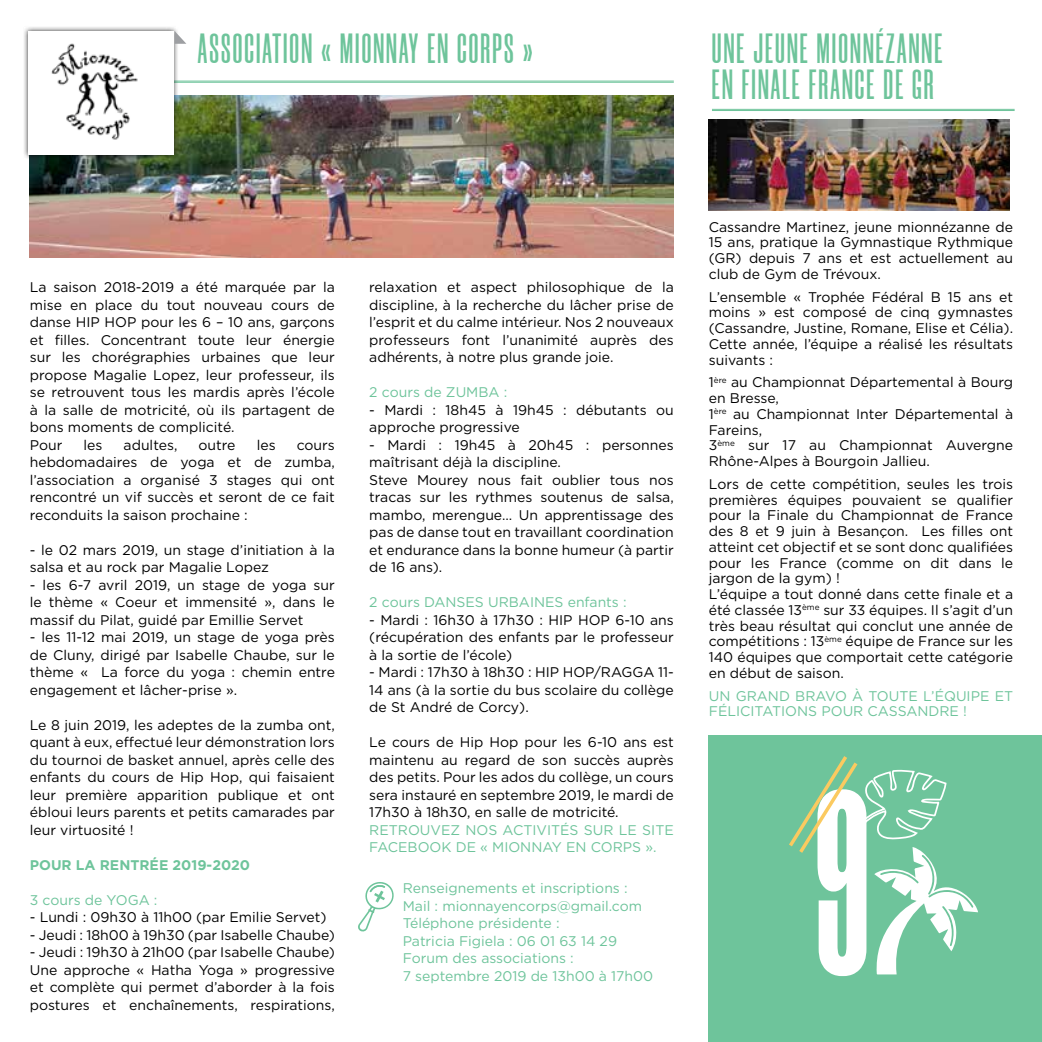
<style>
.page{position:relative;width:1042px;height:1042px;background:#fff}
.page>*{position:absolute;margin:0;border:0;box-sizing:border-box;transform-origin:0 0}
.t1{font:800 262.5px "Morganite";color:#fff;scale:.86 1}
.t2{font:600 42px/36.8px "Morganite";letter-spacing:.05em;color:#6ec49b}
.t3{font:14px/17.5px "Gotham";color:#000;text-align:justify}
.t4{font:14px/17.5px "Gotham";color:#6ec49b}
.t5{font:700 14px "Gotham";color:#6ec49b}
</style>
<div class="page">
<div style="left:709px;top:735px;width:333px;height:307px;background:#6ec49b"></div>
<hr style="left:30px;top:81px;width:644px;height:1px;background:#6ec49b">
<hr style="left:30px;top:82px;width:644px;height:1px;background:#6ec49b">
<hr style="left:712px;top:109px;width:302px;height:1px;background:#6ec49b">
<hr style="left:712px;top:110px;width:302px;height:1px;background:#6ec49b">
<img style="left:30px;top:95px;width:644px;height:163px">
<div style="left:23px;top:26px;width:156px;height:134px;background:#000;opacity:.75"></div>
<div style="left:28px;top:31px;width:146px;height:123px;background:#fff"></div>
<svg style="left:175px;top:31px;width:11px;height:13px"></svg>
<img style="left:51px;top:43px;width:87px;height:97px">
<svg style="left:358px;top:882px;width:36px;height:50px"></svg>
<img style="left:709px;top:119px;width:300px;height:91px">
<svg style="left:789px;top:756px;width:189px;height:218px"></svg>
<h2 class="t2" style="left:198px;top:30px;width:336px">ASSOCIATION « MIONNAY EN CORPS »</h2>
<h2 class="t2" style="left:712px;top:30px;width:232px">UNE JEUNE MIONNÉZANNE<br>EN FINALE FRANCE DE GR</h2>
<p class="t3" style="left:30px;top:278px;width:307px;text-align:left">La saison 2018-2019 a été marquée par la mise en place du tout nouveau cours de danse HIP HOP pour les 6 – 10 ans, garçons et filles. Concentrant toute leur énergie sur les chorégraphies urbaines que leur propose Magalie Lopez, leur professeur, ils se retrouvent tous les mardis après l’école à la salle de motricité, où ils partagent de bons moments de complicité.<br>Pour</p>
<p class="t3" style="left:84px;top:436px;width:20px">les</p>
<p class="t3" style="left:124px;top:436px;width:55px">adultes,</p>
<p class="t3" style="left:199px;top:436px;width:38px">outre</p>
<p class="t3" style="left:257px;top:436px;width:20px">les</p>
<p class="t3" style="left:30px;top:436px;width:307px;text-indent:267px">cours hebdomadaires de yoga et de zumba, l’association a organisé 3 stages qui ont rencontré un vif succès et seront de ce fait reconduits la saison prochaine :</p>
<p class="t3" style="left:30px;top:541px;width:307px">- le 02 mars 2019, un stage d’initiation à la salsa et au rock par Magalie Lopez</p>
<p class="t3" style="left:30px;top:576px;width:307px">- les 6-7 avril 2019, un stage de yoga sur le thème « Coeur et immensité », dans le massif du Pilat, guidé par Emillie Servet</p>
<p class="t3" style="left:30px;top:628px;width:307px">- les 11-12 mai 2019, un stage de yoga près de Cluny, dirigé par Isabelle Chaube, sur le thème « La force du yoga : chemin entre engagement et lâcher-prise ».</p>
<p class="t3" style="left:30px;top:716px;width:307px">Le 8 juin 2019, les adeptes de la zumba ont, quant à eux, effectué leur démonstration lors du tournoi de basket annuel, après celle des enfants du cours de Hip Hop, qui faisaient leur première apparition publique et ont ébloui leurs parents et petits camarades par leur virtuosité !</p>
<p class="t5" style="left:30px;top:857px;width:222px">POUR LA RENTRÉE 2019-2020</p>
<p class="t4" style="left:30px;top:891px;width:129px">3 cours de YOGA :</p>
<p class="t3" style="left:30px;top:908px;width:298px">- Lundi : 09h30 à 11h00 (par Emilie Servet)</p>
<p class="t3" style="left:30px;top:926px;width:307px">- Jeudi : 18h00 à 19h30 (par Isabelle Chaube)</p>
<p class="t3" style="left:30px;top:943px;width:307px">- Jeudi : 19h30 à 21h00 (par Isabelle Chaube)<br>Une approche « Hatha Yoga » progressive et complète qui permet d’aborder à la fois postures et enchaînements, respirations,</p>
<p class="t3" style="left:369px;top:278px;width:306px">relaxation et aspect philosophique de la discipline, à la recherche du lâcher prise de l’esprit et du calme intérieur. Nos 2 nouveaux professeurs font l’unanimité auprès des adhérents, à notre plus grande joie.</p>
<p class="t4" style="left:369px;top:383px;width:140px">2 cours de ZUMBA :</p>
<p class="t3" style="left:369px;top:401px;width:306px">- Mardi : 18h45 à 19h45 : débutants ou approche progressive</p>
<p class="t3" style="left:369px;top:436px;width:306px;text-align:left">- Mardi : 19h45 à 20h45 : personnes maîtrisant déjà la discipline.<br>Steve Mourey nous fait oublier tous nos tracas sur les rythmes soutenus de salsa, mambo, merengue… Un apprentissage des pas de danse tout en travaillant coordination et endurance dans la bonne humeur (à partir de 16 ans).</p>
<p class="t4" style="left:369px;top:593px;width:259px">2 cours DANSES URBAINES enfants :</p>
<p class="t3" style="left:369px;top:611px;width:306px">- Mardi : 16h30 à 17h30 : HIP HOP 6-10 ans (récupération des enfants par le professeur à la sortie de l’école)</p>
<p class="t3" style="left:369px;top:663px;width:306px">- Mardi : 17h30 à 18h30 : HIP HOP/RAGGA 11- 14 ans (à la sortie du bus scolaire du collège de St André de Corcy).</p>
<p class="t3" style="left:369px;top:733px;width:306px">Le cours de Hip Hop pour les 6-10 ans est maintenu au regard de son succès auprès des petits. Pour les ados du collège, un cours sera instauré en septembre 2019, le mardi de 17h30 à 18h30, en salle de motricité.</p>
<p class="t4" style="left:369px;top:821px;width:21px">Retrouvez</p>
<p class="t4" style="left:465px;top:821px;width:11px">nos</p>
<p class="t4" style="left:502px;top:821px;width:10px">activit</p>
<p class="t4" style="left:560px;top:821px;width:35px">és sur</p>
<p class="t4" style="left:619px;top:821px;width:32px">le site</p>
<p class="t4" style="left:369px;top:838px;width:11px">faceboo</p>
<p class="t4" style="left:441px;top:838px;width:74px">k de « Mionnay</p>
<p class="t4" style="left:566px;top:838px;width:46px">en Corps</p>
<p class="t4" style="left:645px;top:838px;width:13px">».</p>
<p class="t4" style="left:403px;top:879px;width:252px">Renseignements et inscriptions :<br>Mail : mionnayencorps@gmail.com<br>Téléphone présidente :<br>Patricia Figiela : 06 01 63 14 29<br>Forum des associations :<br>7 septembre 2019 de 13h00 à 17h00</p>
<p class="t3" style="left:709px;top:218px;width:306px;line-height:15.8px">Cassandre Martinez, jeune mionnézanne de 15 ans, pratique la Gymnastique Rythmique (GR) depuis 7 ans et est actuellement au club de Gym de Trévoux.</p>
<p class="t3" style="left:709px;top:288px;width:306px;line-height:15.8px">L’ensemble « Trophée Fédéral B 15 ans et moins » est composé de cinq gymnastes (Cassandre, Justine, Romane, Elise et Célia).<br>Cette année, l’équipe a réalisé les résultats suivants :</p>
<p class="t3" style="left:709px;top:374px;width:306px;line-height:15.8px;text-align:left">1<sup>ère</sup> au Championnat Départemental à Bourg en Bresse,<br>1<sup>ère</sup> au Championnat Inter Départemental à<br>Fareins,<br>3<sup>ème</sup> sur 17 au Championnat Auvergne<br>Rhône-Alpes à Bourgoin Jallieu.</p>
<p class="t3" style="left:709px;top:476px;width:306px;line-height:15.8px;text-align:left">Lors de cette compétition, seules les trois premières équipes pouvaient se qualifier pour la Finale du Championnat de France des 8 et 9 juin à Besançon. Les filles ont atteint cet objectif et se sont donc qualifiées pour les France (comme on dit dans le jargon de la gym) !<br>L’équipe a tout donné dans cette finale et a été classée 13<sup>ème</sup> sur 33 équipes. Il s’agit d’un très beau résultat qui conclut une année de compétitions : 13<sup>ème</sup> équipe de France sur les 140 équipes que comportait cette catégorie en début de saison.</p>
<p class="t4" style="left:709px;top:686px;width:39px">Un grand</p>
<p class="t4" style="left:795px;top:686px;width:11px">bravo</p>
<p class="t4" style="left:852px;top:686px;width:27px">à toute</p>
<p class="t4" style="left:923px;top:686px;width:31px">l’équipe</p>
<p class="t4" style="left:994px;top:686px;width:10px">et</p>
<p class="t4" style="left:709px;top:702px;width:28px">félicitations</p>
<p class="t4" style="left:821px;top:702px;width:11px">pour</p>
<p class="t4" style="left:867px;top:702px;width:22px">Cassandre</p>
<p class="t4" style="left:963px;top:702px;width:5px">!</p>
<h1 class="t1" style="left:814px;top:748px;width:65px">9</h1>
</div>
